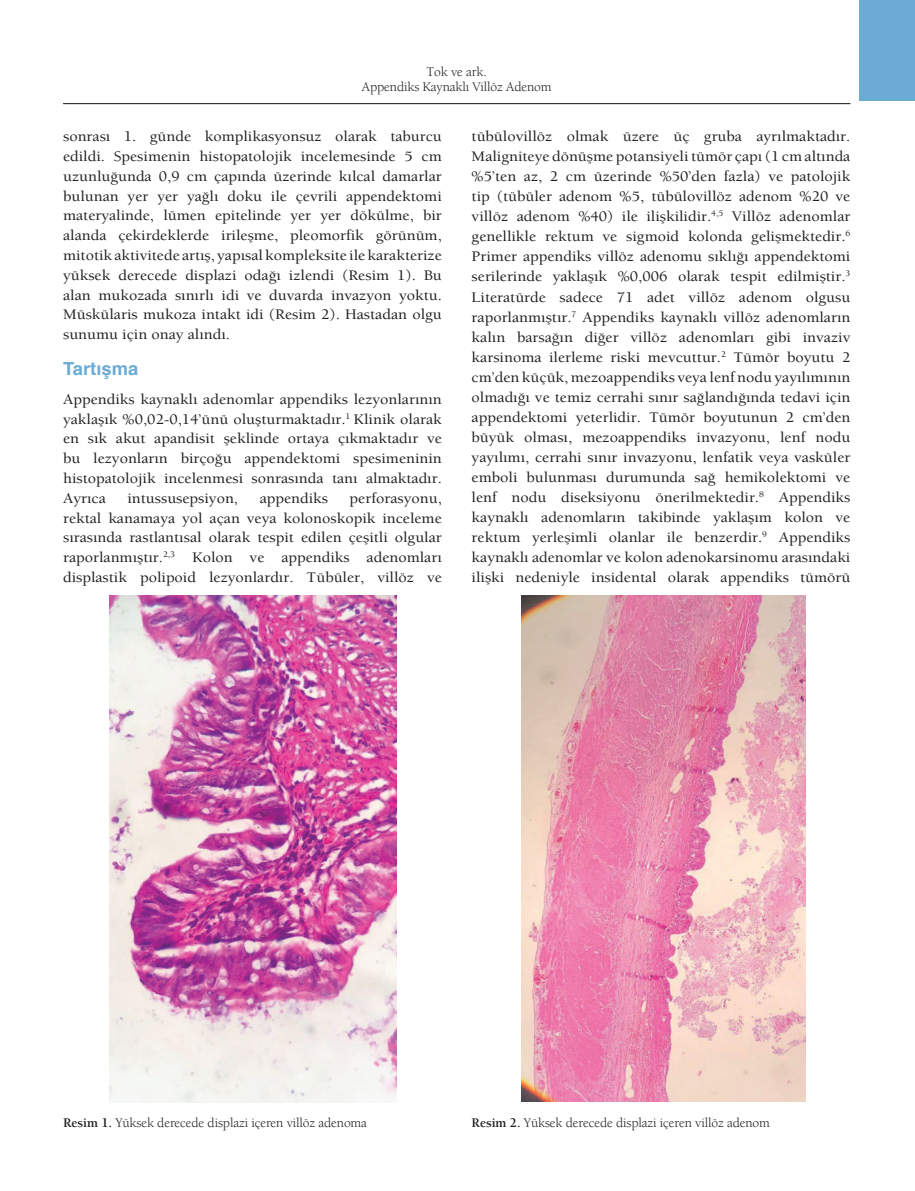
<style>
.page{position:relative;width:915px;height:1191px;background:#fff}
.page>*{position:absolute;margin:0;border:0;box-sizing:border-box;transform-origin:0 0}
.YAZI_BASLIK{font:700 18px "Helvetica";color:#6babd5}
.YAZI{font:500 15px/20.1px "Berkeley";color:#231f20;text-align:justify;scale:1.07 1}
.RESİM-ALTI{font:13.5px "Berkeley";letter-spacing:-.01em;color:#231f20}
.s1{font-weight:700}
</style>
<div class="page">
<div style="left:859px;top:0;width:55px;height:101px;background:#6babd5"></div>
<hr style="left:63px;top:103px;width:787px;height:1px;background:#231f20">
<img style="left:109px;top:595px;width:287px;height:507px">
<img style="left:521px;top:595px;width:284px;height:506px">
<p class="RESİM-ALTI" style="left:426px;top:64px;width:62px">Tok ve ark.</p>
<p class="RESİM-ALTI" style="left:362px;top:79px;width:191px">Appendiks Kaynaklı Villöz Adenom</p>
<p class="YAZI" style="left:63px;top:126px;width:355px">sonrası 1. günde komplikasyonsuz olarak taburcu edildi. Spesimenin histopatolojik incelemesinde 5 cm uzunluğunda 0,9 cm çapında üzerinde kılcal damarlar bulunan yer yer yağlı doku ile çevrili appendektomi materyalinde, lümen epitelinde yer yer dökülme, bir alanda çekirdeklerde irileşme, pleomorfik görünüm, mitotik aktivitede artış, yapısal kompleksite ile karakterize yüksek derecede displazi odağı izlendi (Resim 1). Bu alan mukozada sınırlı idi ve duvarda invazyon yoktu.<br>Müskülaris mukoza intakt idi (Resim 2). Hastadan olgu sunumu için onay alındı.</p>
<p class="YAZI_BASLIK" style="left:63px;top:354px;width:77px">Tartışma</p>
<p class="YAZI" style="left:63px;top:389px;width:355px">Appendiks kaynaklı adenomlar appendiks lezyonlarının yaklaşık %0,02-0,14’ünü oluşturmaktadır.<sup>1</sup> Klinik olarak en sık akut apandisit şeklinde ortaya çıkmaktadır ve bu lezyonların birçoğu appendektomi spesimeninin histopatolojik incelenmesi sonrasında tanı almaktadır.<br>Ayrıca</p>
<p class="YAZI" style="left:63px;top:488px;width:355px;text-indent:286px">perforasyonu, rektal kanamaya yol açan veya kolonoskopik inceleme sırasında rastlantısal olarak tespit edilen çeşitli olgular raporlanmıştır.<sup>2,3</sup> Kolon ve appendiks adenomları displastik polipoid lezyonlardır. Tübüler, villöz ve</p>
<p class="YAZI" style="left:127px;top:488px;width:105px">intussusepsiyon,</p>
<p class="YAZI" style="left:259px;top:488px;width:65px">appendiks</p>
<p class="YAZI" style="left:471px;top:126px;width:355px">tübülovillöz olmak üzere üç gruba ayrılmaktadır.<br>Maligniteye dönüşme potansiyeli tümör çapı (1 cm altında %5’ten az, 2 cm üzerinde %50’den fazla) ve patolojik tip (tübüler adenom %5, tübülovillöz adenom %20 ve villöz adenom %40) ile ilişkilidir.<sup>4,5</sup> Villöz adenomlar genellikle rektum ve sigmoid kolonda gelişmektedir.<sup>6<br></sup>Primer appendiks villöz adenomu sıklığı appendektomi serilerinde yaklaşık %0,006 olarak tespit edilmiştir.<sup>3<br></sup>Literatürde sadece 71 adet villöz adenom olgusu raporlanmıştır.<sup>7</sup> Appendiks kaynaklı villöz adenomların kalın barsağın diğer villöz adenomları gibi invaziv karsinoma ilerleme riski mevcuttur.<sup>2</sup> Tümör boyutu 2 cm’den küçük, mezoappendiks veya lenf nodu yayılımının olmadığı ve temiz cerrahi sınır sağlandığında tedavi için appendektomi yeterlidir. Tümör boyutunun 2 cm’den büyük olması, mezoappendiks invazyonu, lenf nodu yayılımı, cerrahi sınır invazyonu, lenfatik veya vasküler emboli bulunması durumunda sağ hemikolektomi ve lenf nodu diseksiyonu önerilmektedir.<sup>8</sup> Appendiks kaynaklı adenomların takibinde yaklaşım kolon ve rektum yerleşimli olanlar ile benzerdir.<sup>9</sup> Appendiks kaynaklı adenomlar ve kolon adenokarsinomu arasındaki ilişki nedeniyle insidental olarak appendiks tümörü</p>
<p class="RESİM-ALTI" style="left:63px;top:1114px;width:305px"><span class="s1">Resim 1.</span> Yüksek derecede displazi içeren villöz adenoma</p>
<p class="RESİM-ALTI" style="left:471px;top:1114px;width:300px"><span class="s1">Resim 2.</span> Yüksek derecede displazi içeren villöz adenom</p>
</div>
